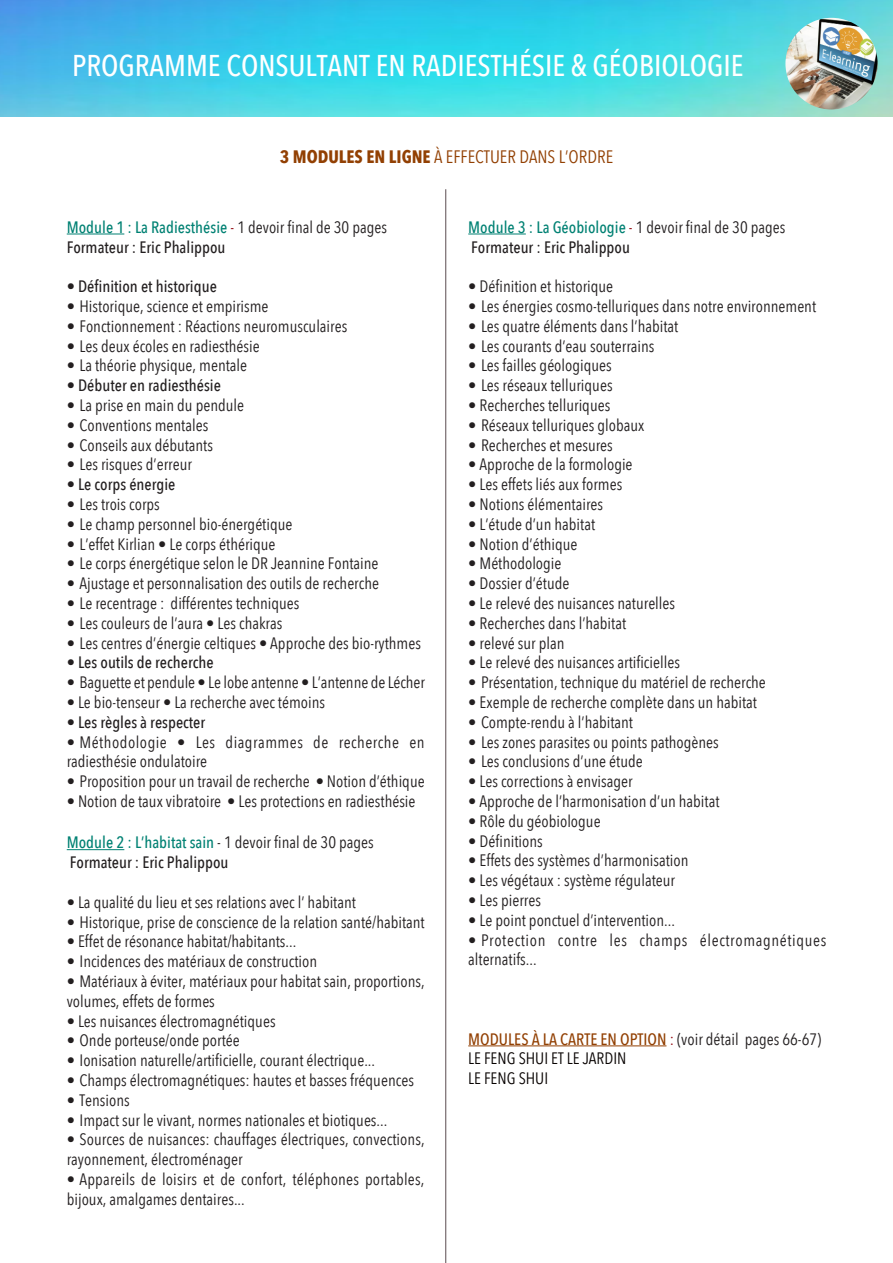
<style>
.page{position:relative;width:893px;height:1263px;background:#fff}
.page>*{position:absolute;margin:0;border:0;box-sizing:border-box;transform-origin:0 0}
.Titre_formation{font:500 30px "Avenir Next Condensed";color:#fff}
.BLOC_page_paire{font:18px "Avenir Next Condensed";color:#924003}
.BLOC_page_paire-2{font:16.5px/19.8px "Avenir Next Condensed";color:#231f20}
.BLOC_page_paire-3{font:500 16.5px "Avenir Next Condensed";color:#231f20}
.BLOC_page_paire-4{font:500 16.5px "Avenir Next Condensed";color:#008173}
.BLOC_page_paire-5{font:16.5px/19.8px "Avenir Next Condensed";letter-spacing:.03em;color:#231f20}
.BLOC_page_paire-6{font:16.5px/19.8px "Avenir Next Condensed";letter-spacing:.04em;color:#231f20}
.BLOC_page_paire-7{font:500 16.5px "Avenir Next Condensed";color:#924003}
.BLOC_page_paire-8{font:16.5px "Avenir Next Condensed";color:#080302}
.s1{font-weight:700}
.s2{font-weight:400;color:#91060e}
.s3{font-weight:400;color:#231f20}
.s4{font-weight:400}
.s5{font-weight:500;color:#008173}
</style>
<div class="page">
<img style="left:0;top:0;width:893px;height:117px">
<hr style="left:67px;top:234px;width:57px;height:1px;background:#008173">
<hr style="left:67px;top:849px;width:57px;height:1px;background:#008173">
<hr style="left:468px;top:234px;width:58px;height:1px;background:#008173">
<hr style="left:468px;top:1045px;width:198px;height:1px;background:#924003">
<hr style="left:445px;top:189px;width:1px;height:1074px;background:#6d6064">
<img style="left:785px;top:18px;width:93px;height:91px;border-radius:46px">
<p class="Titre_formation" style="left:72px;top:48px;width:673px">PROGRAMME CONSULTANT EN RADIESTHÉSIE &amp; GÉOBIOLOGIE</p>
<p class="BLOC_page_paire" style="left:280px;top:141px;width:335px"><span class="s1">3 MODULES EN LIGNE</span> À EFFECTUER DANS L’ORDRE</p>
<p class="BLOC_page_paire-4" style="left:67px;top:217px;width:322px">Module 1 : La Radiesthésie <span class="s2">-</span> <span class="s3">1 devoir final de 30 pages</span></p>
<p class="BLOC_page_paire-3" style="left:67px;top:237px;width:160px">Formateur : Eric Phalippou</p>
<p class="BLOC_page_paire-3" style="left:67px;top:276px;width:152px"><span class="s4">•</span> Définition et historique</p>
<p class="BLOC_page_paire-2" style="left:67px;top:295px;width:203px">• Historique, science et empirisme</p>
<p class="BLOC_page_paire-2" style="left:67px;top:315px;width:282px">• Fonctionnement : Réactions neuromusculaires</p>
<p class="BLOC_page_paire-2" style="left:67px;top:335px;width:194px">• Les deux écoles en radiesthésie</p>
<p class="BLOC_page_paire-2" style="left:67px;top:355px;width:182px">• La théorie physique, mentale</p>
<p class="BLOC_page_paire-3" style="left:67px;top:375px;width:156px"><span class="s4">•</span> Débuter en radiesthésie</p>
<p class="BLOC_page_paire-2" style="left:67px;top:394px;width:179px">• La prise en main du pendule</p>
<p class="BLOC_page_paire-2" style="left:67px;top:414px;width:143px">• Conventions mentales</p>
<p class="BLOC_page_paire-2" style="left:67px;top:434px;width:148px">• Conseils aux débutants</p>
<p class="BLOC_page_paire-2" style="left:67px;top:454px;width:127px">• Les risques d’erreur</p>
<p class="BLOC_page_paire-3" style="left:67px;top:474px;width:110px"><span class="s4">•</span> Le corps énergie</p>
<p class="BLOC_page_paire-2" style="left:67px;top:493px;width:95px">• Les trois corps</p>
<p class="BLOC_page_paire-2" style="left:67px;top:513px;width:227px">• Le champ personnel bio-énergétique</p>
<p class="BLOC_page_paire-2" style="left:67px;top:533px;width:210px">• L’effet Kirlian • Le corps éthérique</p>
<p class="BLOC_page_paire-2" style="left:67px;top:553px;width:313px">• Le corps énergétique selon le DR Jeannine Fontaine</p>
<p class="BLOC_page_paire-2" style="left:67px;top:573px;width:314px">• Ajustage et personnalisation des outils de recherche</p>
<p class="BLOC_page_paire-2" style="left:67px;top:592px;width:234px">• Le recentrage : différentes techniques</p>
<p class="BLOC_page_paire-2" style="left:67px;top:612px;width:217px">• Les couleurs de l’aura • Les chakras</p>
<p class="BLOC_page_paire-2" style="left:67px;top:632px;width:356px">• Les centres d’énergie celtiques • Approche des bio-rythmes</p>
<p class="BLOC_page_paire-3" style="left:67px;top:653px;width:148px"><span class="s4">•</span> Les outils de recherche</p>
<p class="BLOC_page_paire-2" style="left:67px;top:672px;width:360px">• Baguette et pendule • Le lobe antenne • L’antenne de Lécher</p>
<p class="BLOC_page_paire-2" style="left:67px;top:691px;width:260px">• Le bio-tenseur • La recherche avec témoins</p>
<p class="BLOC_page_paire-3" style="left:67px;top:712px;width:140px"><span class="s4">•</span> Les règles à respecter</p>
<p class="BLOC_page_paire-5" style="left:67px;top:731px;width:359px">• Méthodologie • Les diagrammes de recherche en radiesthésie ondulatoire</p>
<p class="BLOC_page_paire-2" style="left:67px;top:771px;width:359px">• Proposition pour un travail de recherche • Notion d’éthique</p>
<p class="BLOC_page_paire-2" style="left:67px;top:790px;width:350px">• Notion de taux vibratoire • Les protections en radiesthésie</p>
<p class="BLOC_page_paire-2" style="left:67px;top:832px;width:309px"><span class="s5">Module 2 : L’habitat sain</span> - 1 devoir final de 30 pages</p>
<p class="BLOC_page_paire-3" style="left:70px;top:852px;width:160px">Formateur : Eric Phalippou</p>
<p class="BLOC_page_paire-2" style="left:67px;top:891px;width:291px">• La qualité du lieu et ses relations avec l’ habitant</p>
<p class="BLOC_page_paire-2" style="left:67px;top:911px;width:359px">• Historique, prise de conscience de la relation santé/habitant</p>
<p class="BLOC_page_paire-2" style="left:67px;top:931px;width:231px">• Effet de résonance habitat/habitants...</p>
<p class="BLOC_page_paire-2" style="left:67px;top:951px;width:252px">• Incidences des matériaux de construction</p>
<p class="BLOC_page_paire-2" style="left:67px;top:970px;width:359px">• Matériaux à éviter, matériaux pour habitat sain, proportions, volumes, effets de formes</p>
<p class="BLOC_page_paire-2" style="left:67px;top:1010px;width:210px">• Les nuisances électromagnétiques</p>
<p class="BLOC_page_paire-2" style="left:67px;top:1030px;width:175px">• Onde porteuse/onde portée</p>
<p class="BLOC_page_paire-2" style="left:67px;top:1050px;width:310px">• Ionisation naturelle/artificielle, courant électrique...</p>
<p class="BLOC_page_paire-2" style="left:67px;top:1069px;width:349px">• Champs électromagnétiques: hautes et basses fréquences</p>
<p class="BLOC_page_paire-2" style="left:67px;top:1089px;width:64px">• Tensions</p>
<p class="BLOC_page_paire-2" style="left:67px;top:1109px;width:322px">• Impact sur le vivant, normes nationales et biotiques...</p>
<p class="BLOC_page_paire-2" style="left:67px;top:1129px;width:359px">• Sources de nuisances: chauffages électriques, convections, rayonnement, électroménager</p>
<p class="BLOC_page_paire-2" style="left:67px;top:1168px;width:359px">• Appareils de loisirs et de confort, téléphones portables, bijoux, amalgames dentaires...</p>
<p class="BLOC_page_paire-4" style="left:468px;top:217px;width:319px">Module 3 : La Géobiologie <span class="s2">-</span> <span class="s3">1 devoir final de 30 pages</span></p>
<p class="BLOC_page_paire-3" style="left:471px;top:237px;width:160px">Formateur : Eric Phalippou</p>
<p class="BLOC_page_paire-2" style="left:468px;top:276px;width:147px">• Définition et historique</p>
<p class="BLOC_page_paire-2" style="left:468px;top:295px;width:349px">• Les énergies cosmo-telluriques dans notre environnement</p>
<p class="BLOC_page_paire-2" style="left:468px;top:315px;width:212px">• Les quatre éléments dans l’habitat</p>
<p class="BLOC_page_paire-2" style="left:468px;top:335px;width:188px">• Les courants d’eau souterrains</p>
<p class="BLOC_page_paire-2" style="left:468px;top:355px;width:145px">• Les failles géologiques</p>
<p class="BLOC_page_paire-2" style="left:468px;top:375px;width:146px">• Les réseaux telluriques</p>
<p class="BLOC_page_paire-2" style="left:468px;top:394px;width:144px">• Recherches telluriques</p>
<p class="BLOC_page_paire-2" style="left:468px;top:414px;width:178px">• Réseaux telluriques globaux</p>
<p class="BLOC_page_paire-2" style="left:468px;top:434px;width:146px">• Recherches et mesures</p>
<p class="BLOC_page_paire-2" style="left:468px;top:454px;width:166px">• Approche de la formologie</p>
<p class="BLOC_page_paire-2" style="left:468px;top:474px;width:156px">• Les effets liés aux formes</p>
<p class="BLOC_page_paire-2" style="left:468px;top:493px;width:136px">• Notions élémentaires</p>
<p class="BLOC_page_paire-2" style="left:468px;top:513px;width:128px">• L’étude d’un habitat</p>
<p class="BLOC_page_paire-2" style="left:468px;top:533px;width:111px">• Notion d’éthique</p>
<p class="BLOC_page_paire-2" style="left:468px;top:553px;width:95px">• Méthodologie</p>
<p class="BLOC_page_paire-2" style="left:468px;top:573px;width:103px">• Dossier d’étude</p>
<p class="BLOC_page_paire-2" style="left:468px;top:592px;width:208px">• Le relevé des nuisances naturelles</p>
<p class="BLOC_page_paire-2" style="left:468px;top:612px;width:159px">• Recherches dans l’habitat</p>
<p class="BLOC_page_paire-2" style="left:468px;top:632px;width:98px">• relevé sur plan</p>
<p class="BLOC_page_paire-2" style="left:468px;top:652px;width:213px">• Le relevé des nuisances artificielles</p>
<p class="BLOC_page_paire-2" style="left:468px;top:672px;width:299px">• Présentation, technique du matériel de recherche</p>
<p class="BLOC_page_paire-2" style="left:468px;top:691px;width:290px">• Exemple de recherche complète dans un habitat</p>
<p class="BLOC_page_paire-2" style="left:468px;top:711px;width:166px">• Compte-rendu à l’habitant</p>
<p class="BLOC_page_paire-2" style="left:468px;top:731px;width:252px">• Les zones parasites ou points pathogènes</p>
<p class="BLOC_page_paire-2" style="left:468px;top:751px;width:176px">• Les conclusions d’une étude</p>
<p class="BLOC_page_paire-2" style="left:468px;top:771px;width:166px">• Les corrections à envisager</p>
<p class="BLOC_page_paire-2" style="left:468px;top:790px;width:253px">• Approche de l’harmonisation d’un habitat</p>
<p class="BLOC_page_paire-2" style="left:468px;top:810px;width:134px">• Rôle du géobiologue</p>
<p class="BLOC_page_paire-2" style="left:468px;top:830px;width:76px">• Définitions</p>
<p class="BLOC_page_paire-2" style="left:468px;top:850px;width:222px">• Effets des systèmes d’harmonisation</p>
<p class="BLOC_page_paire-2" style="left:468px;top:870px;width:208px">• Les végétaux : système régulateur</p>
<p class="BLOC_page_paire-2" style="left:468px;top:889px;width:74px">• Les pierres</p>
<p class="BLOC_page_paire-2" style="left:468px;top:909px;width:208px">• Le point ponctuel d’intervention...</p>
<p class="BLOC_page_paire-6" style="left:468px;top:929px;width:360px">• Protection contre les champs électromagnétiques alternatifs...</p>
<p class="BLOC_page_paire-7" style="left:468px;top:1029px;width:355px">MODULES À LA CARTE EN OPTION <span class="s2">:</span> <span class="s3">(voir détail pages 66-67)</span></p>
<p class="BLOC_page_paire-8" style="left:468px;top:1044px;width:160px">LE FENG SHUI ET LE JARDIN</p>
<p class="BLOC_page_paire-8" style="left:468px;top:1064px;width:81px">LE FENG SHUI</p>
</div>
